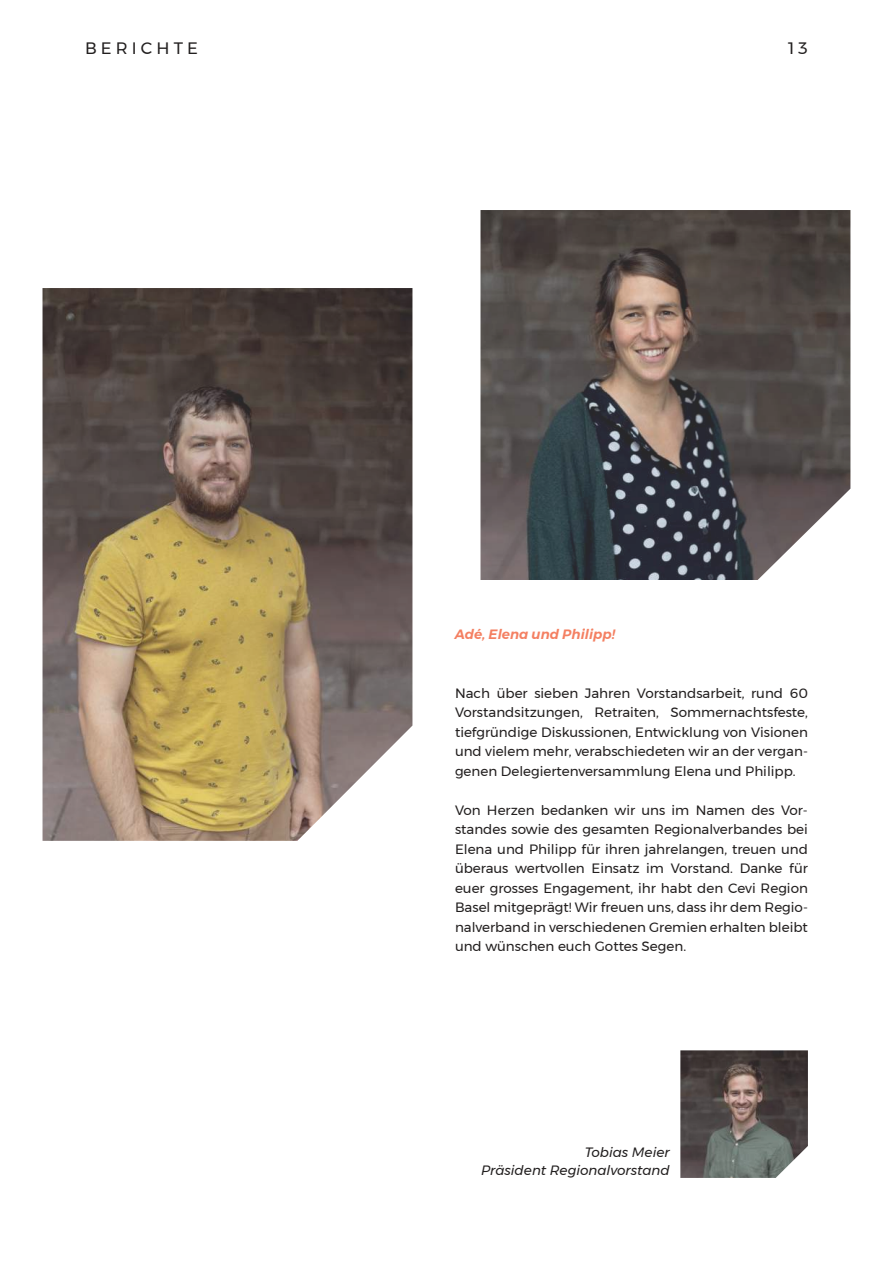
<style>
.page{position:relative;width:893px;height:1263px;background:#fff}
.page>*{position:absolute;margin:0;border:0;box-sizing:border-box;transform-origin:0 0}
.t1{font:16.5px "Montserrat";letter-spacing:.25em;color:#221f1f}
.t2{font:13.5px/19.5px "Montserrat";color:#221f1f;text-align:justify}
.t3{font:italic 13.5px/18px "Montserrat";color:#221f1f;text-align:right}
.t4{font:italic 600 13.5px "Montserrat";color:#f48062}
</style>
<div class="page">
<img style="left:43px;top:288px;width:369px;height:553px">
<img style="left:480px;top:210px;width:370px;height:370px">
<img style="left:680px;top:1050px;width:128px;height:128px">
<p class="t1" style="left:85px;top:36px;width:114px">BERICHTE</p>
<p class="t1" style="left:788px;top:40px;width:21px">1 3</p>
<p class="t4" style="left:455px;top:627px;width:161px">Adé, Elena und Philipp!</p>
<p class="t2" style="left:455px;top:683px;width:354px">Nach über sieben Jahren Vorstandsarbeit, rund 60<br>Vorstandsitzungen, Retraiten, Sommernachtsfeste, tiefgründige Diskussionen, Entwicklung von Visionen und vielem mehr, verabschiedeten wir an der vergan&shy;genen Delegiertenversammlung Elena und Philipp.</p>
<p class="t2" style="left:455px;top:800px;width:354px">Von Herzen bedanken wir uns im Namen des Vor&shy;standes sowie des gesamten Regionalverbandes bei Elena und Philipp für ihren jahrelangen, treuen und überaus wertvollen Einsatz im Vorstand. Danke für euer grosses Engagement, ihr habt den Cevi Region Basel mitgeprägt! Wir freuen uns, dass ihr dem Regio&shy;nalverband in verschiedenen Gremien erhalten bleibt und wünschen euch Gottes Segen.</p>
<p class="t3" style="left:481px;top:1143px;width:190px">Tobias Meier<br>Präsident Regionalvorstand</p>
</div>
